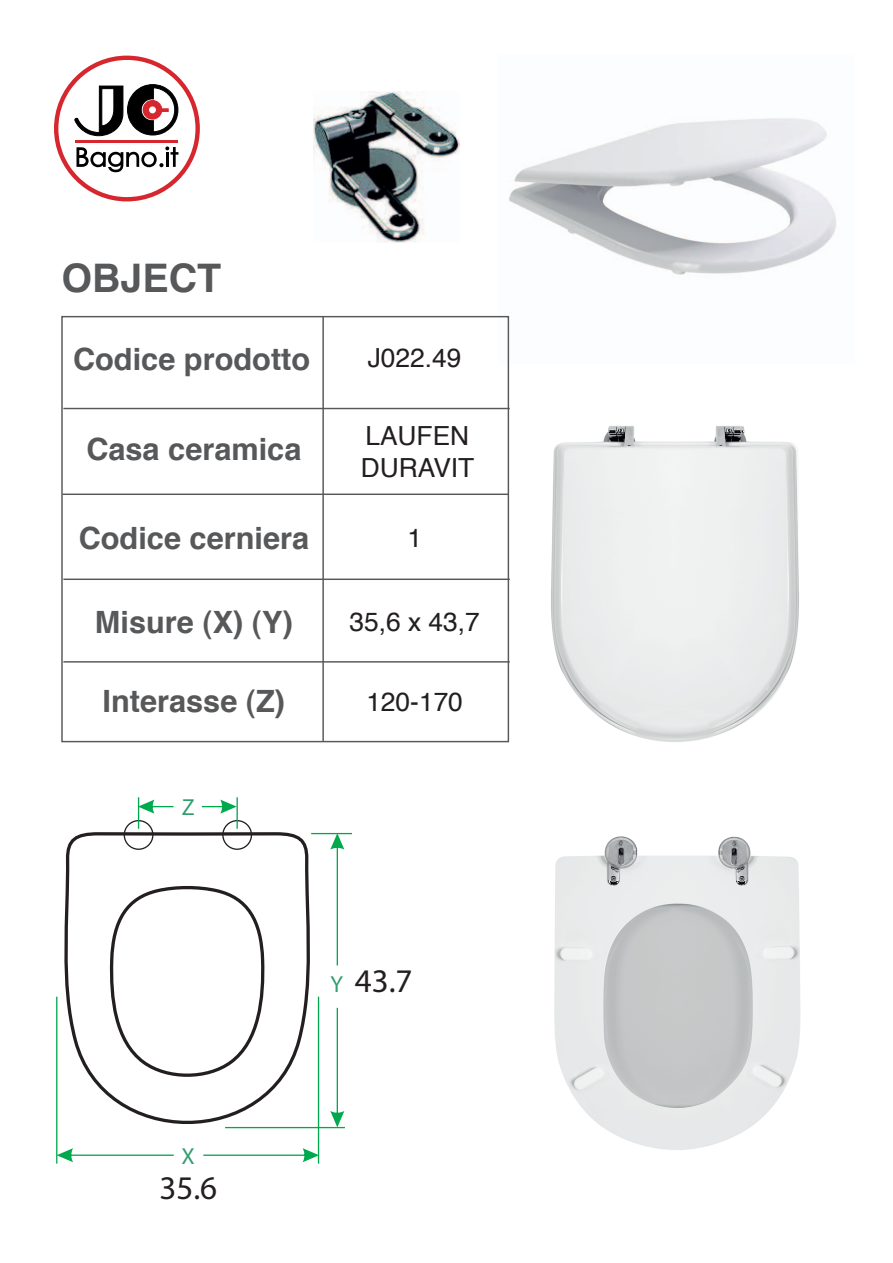
<style>
.page{position:relative;width:893px;height:1263px;background:#fff}
.page>*{position:absolute;margin:0;border:0;box-sizing:border-box;transform-origin:0 0}
.t1{font:700 39.3px "Helvetica";color:#57585a}
.t2{font:300 33.15px "Swiss 721 BT";color:#231f20}
.t3{font:700 30.75px "Helvetica";color:#57585a}
.t4{font:26.25px/31.7px "Helvetica";color:#231f20}
.t5{font:300 23.25px "Swiss 721 BT";color:#329e70}
</style>
<div class="page">
<svg style="left:54px;top:56px;width:146px;height:145px"></svg>
<img style="left:313px;top:92px;width:146px;height:151px">
<img style="left:498px;top:403px;width:301px;height:340px">
<hr style="left:138px;top:797px;width:1px;height:32px;background:#00a94d">
<hr style="left:236px;top:797px;width:2px;height:32px;background:#00a94d">
<hr style="left:56px;top:997px;width:1px;height:166px;background:#00a94d">
<hr style="left:318px;top:997px;width:1px;height:166px;background:#00a94d">
<hr style="left:225px;top:1127px;width:120px;height:1px;background:#00a94d">
<hr style="left:311px;top:833px;width:41px;height:1px;background:#00a94d">
<svg style="left:124px;top:799px;width:128px;height:31px"></svg>
<svg style="left:57px;top:1148px;width:117px;height:14px"></svg>
<svg style="left:203px;top:1148px;width:115px;height:14px"></svg>
<svg style="left:330px;top:834px;width:14px;height:131px"></svg>
<svg style="left:330px;top:1008px;width:14px;height:119px"></svg>
<svg style="left:60px;top:830px;width:254px;height:324px"></svg>
<img style="left:554px;top:836px;width:247px;height:314px">
<img style="left:498px;top:118px;width:338px;height:245px">
<hr style="left:322px;top:317px;width:2px;height:424px;background:#57585a">
<hr style="left:63px;top:408px;width:447px;height:1px;background:#57585a">
<hr style="left:62px;top:493px;width:447px;height:2px;background:#57585a">
<hr style="left:63px;top:578px;width:447px;height:2px;background:#57585a">
<hr style="left:63px;top:661px;width:447px;height:2px;background:#57585a">
<p class="t1" style="left:61px;top:246px;width:161px">OBJECT</p>
<p class="t3" style="left:73px;top:335px;width:239px">Codice prodotto</p>
<p class="t4" style="left:368px;top:343px;width:95px">J022.49</p>
<p class="t3" style="left:86px;top:425px;width:217px">Casa ceramica</p>
<p class="t3" style="left:79px;top:513px;width:232px">Codice cerniera</p>
<p class="t3" style="left:95px;top:597px;width:199px">Misure (X) (Y)</p>
<p class="t3" style="left:103px;top:677px;width:184px">Interasse (Z)</p>
<p class="t5" style="left:182px;top:793px;width:14px">Z</p>
<p class="t4" style="left:361px;top:421px;width:115px">LAUFEN<br>DURAVIT</p>
<p class="t4" style="left:407px;top:523px;width:16px">1</p>
<p class="t4" style="left:349px;top:607px;width:132px">35,6 x 43,7</p>
<p class="t4" style="left:366px;top:687px;width:98px">120-170</p>
<p class="t5" style="left:182px;top:1142px;width:15px">X</p>
<p class="t2" style="left:159px;top:1167px;width:59px">35.6</p>
<p class="t5" style="left:331px;top:970px;width:14px">Y</p>
<p class="t2" style="left:355px;top:961px;width:59px">43.7</p>
</div>
